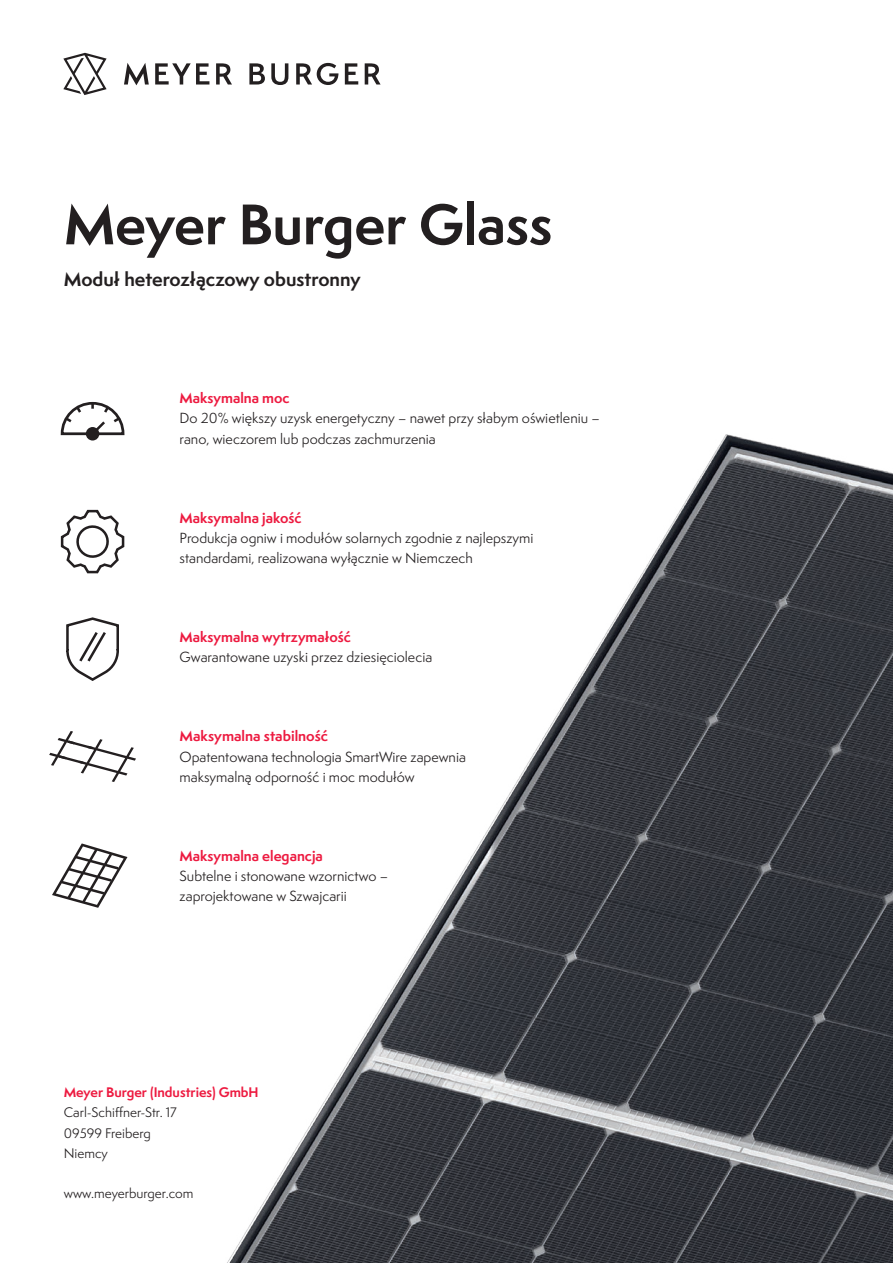
<style>
.page{position:relative;width:893px;height:1263px;background:#fff}
.page>*{position:absolute;margin:0;border:0;box-sizing:border-box;transform-origin:0 0}
.t1{font:700 52.5px "Semplicita Pro";color:#231f20}
.t2{font:700 18px "Semplicita Pro";color:#231f20}
.t3{font:13.5px/20.2px "Semplicita Pro";color:#231f20}
.t4{font:700 13.5px "Semplicita Pro";color:#ed1a40}
.t5{font:12.75px/20.2px "Semplicita Pro";color:#231f20}
.t6{font:700 12.75px "Semplicita Pro";color:#ed1a40}
</style>
<div class="page">
<img style="left:227px;top:434px;width:666px;height:829px">
<div style="left:86px;top:427px;width:13px;height:13px;background:#231f20;border-radius:50%"></div>
<svg style="left:60px;top:401px;width:65px;height:36px"></svg>
<svg style="left:66px;top:617px;width:53px;height:64px"></svg>
<svg style="left:60px;top:509px;width:65px;height:65px"></svg>
<svg style="left:52px;top:843px;width:75px;height:65px"></svg>
<svg style="left:49px;top:731px;width:87px;height:51px"></svg>
<svg style="left:365px;top:63px;width:16px;height:22px"></svg>
<svg style="left:249px;top:63px;width:16px;height:22px"></svg>
<svg style="left:124px;top:63px;width:25px;height:22px"></svg>
<svg style="left:216px;top:63px;width:16px;height:22px"></svg>
<svg style="left:296px;top:63px;width:42px;height:22px"></svg>
<svg style="left:271px;top:63px;width:17px;height:22px"></svg>
<svg style="left:155px;top:63px;width:54px;height:22px"></svg>
<svg style="left:345px;top:63px;width:13px;height:22px"></svg>
<svg style="left:63px;top:53px;width:44px;height:42px"></svg>
<h1 class="t1" style="left:64px;top:185px;width:490px">Meyer Burger Glass</h1>
<h2 class="t2" style="left:64px;top:265px;width:298px">Moduł heterozłączowy obustronny</h2>
<p class="t4" style="left:180px;top:388px;width:112px">Maksymalna moc</p>
<p class="t3" style="left:180px;top:408px;width:422px">Do 20% większy uzysk energetyczny – nawet przy słabym oświetleniu – rano, wieczorem lub podczas zachmurzenia</p>
<p class="t4" style="left:180px;top:507px;width:123px">Maksymalna jakość</p>
<p class="t3" style="left:180px;top:527px;width:355px">Produkcja ogniw i modułów solarnych zgodnie z najlepszymi standardami, realizowana wyłącznie w Niemczech</p>
<p class="t4" style="left:180px;top:627px;width:173px">Maksymalna wytrzymałość</p>
<p class="t3" style="left:180px;top:647px;width:254px">Gwarantowane uzyski przez dziesięciolecia</p>
<p class="t4" style="left:180px;top:726px;width:150px">Maksymalna stabilność</p>
<p class="t3" style="left:180px;top:746px;width:288px">Opatentowana technologia SmartWire zapewnia maksymalną odporność i moc modułów</p>
<p class="t4" style="left:180px;top:845px;width:145px">Maksymalna elegancja</p>
<p class="t3" style="left:180px;top:866px;width:210px">Subtelne i stonowane wzornictwo – zaprojektowane w Szwajcarii</p>
<p class="t6" style="left:64px;top:1083px;width:196px">Meyer Burger (Industries) GmbH</p>
<p class="t5" style="left:64px;top:1102px;width:115px">Carl-Schiffner-Str. 17<br>09599 Freiberg<br>Niemcy</p>
<p class="t5" style="left:64px;top:1183px;width:131px">www.meyerburger.com</p>
</div>
